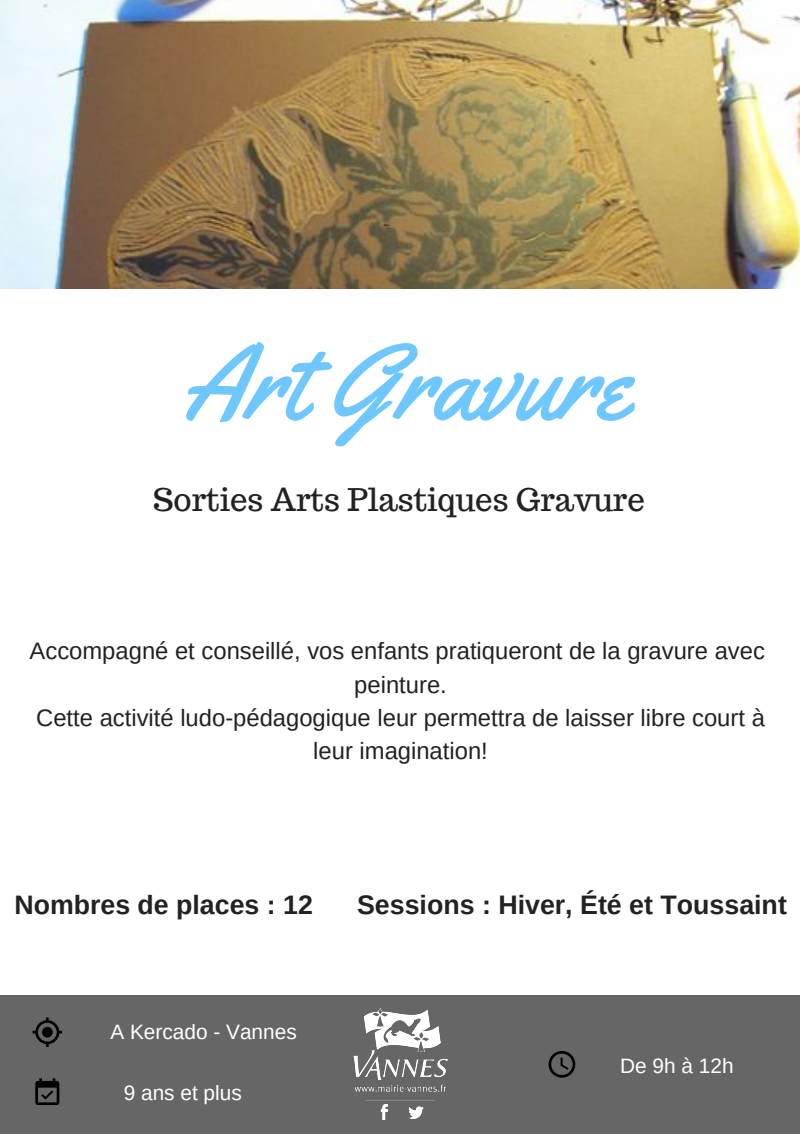
<style>
.page{position:relative;width:800px;height:1134px;background:#fff}
.page>*{position:absolute;margin:0;border:0;box-sizing:border-box;transform-origin:0 0}
.t1{font:107.02px "Yellowtail";color:#6ec7ff}
.t2{font:31.2px "Trocchi";color:#222}
.t3{font:700 26.78px "Arimo";color:#222}
.t4{font:700 26.7px "Arimo";color:#222}
.t5{font:23.77px/33.2px "Arimo";color:#222;text-align:center}
.t6{font:20.77px "Arimo";color:#fff}
</style>
<div class="page">
<img style="left:0;top:0;width:799px;height:288px">
<div style="left:0;top:995px;width:799px;height:139px;background:#666"></div>
<img style="left:353px;top:1008px;width:94px;height:111px">
<svg style="left:33px;top:1017px;width:29px;height:30px"></svg>
<svg style="left:548px;top:1051px;width:27px;height:27px"></svg>
<svg style="left:35px;top:1078px;width:24px;height:27px"></svg>
<h1 class="t1" style="left:183px;top:315px;width:448px">Art Gravure</h1>
<h2 class="t2" style="left:153px;top:480px;width:493px">Sorties Arts Plastiques Gravure</h2>
<p class="t5" style="left:30px;top:635px;width:736px">Accompagné et conseillé, vos enfants pratiqueront de la gravure avec peinture.<br>Cette activité ludo-pédagogique leur permettra de laisser libre court à leur imagination!</p>
<p class="t4" style="left:14px;top:890px;width:300px">Nombres de places : 12</p>
<p class="t3" style="left:357px;top:890px;width:431px">Sessions : Hiver, Été et Toussaint</p>
<p class="t6" style="left:110px;top:1020px;width:188px">A Kercado - Vannes</p>
<p class="t6" style="left:124px;top:1081px;width:119px">9 ans et plus</p>
<p class="t6" style="left:620px;top:1054px;width:115px">De 9h à 12h</p>
</div>
